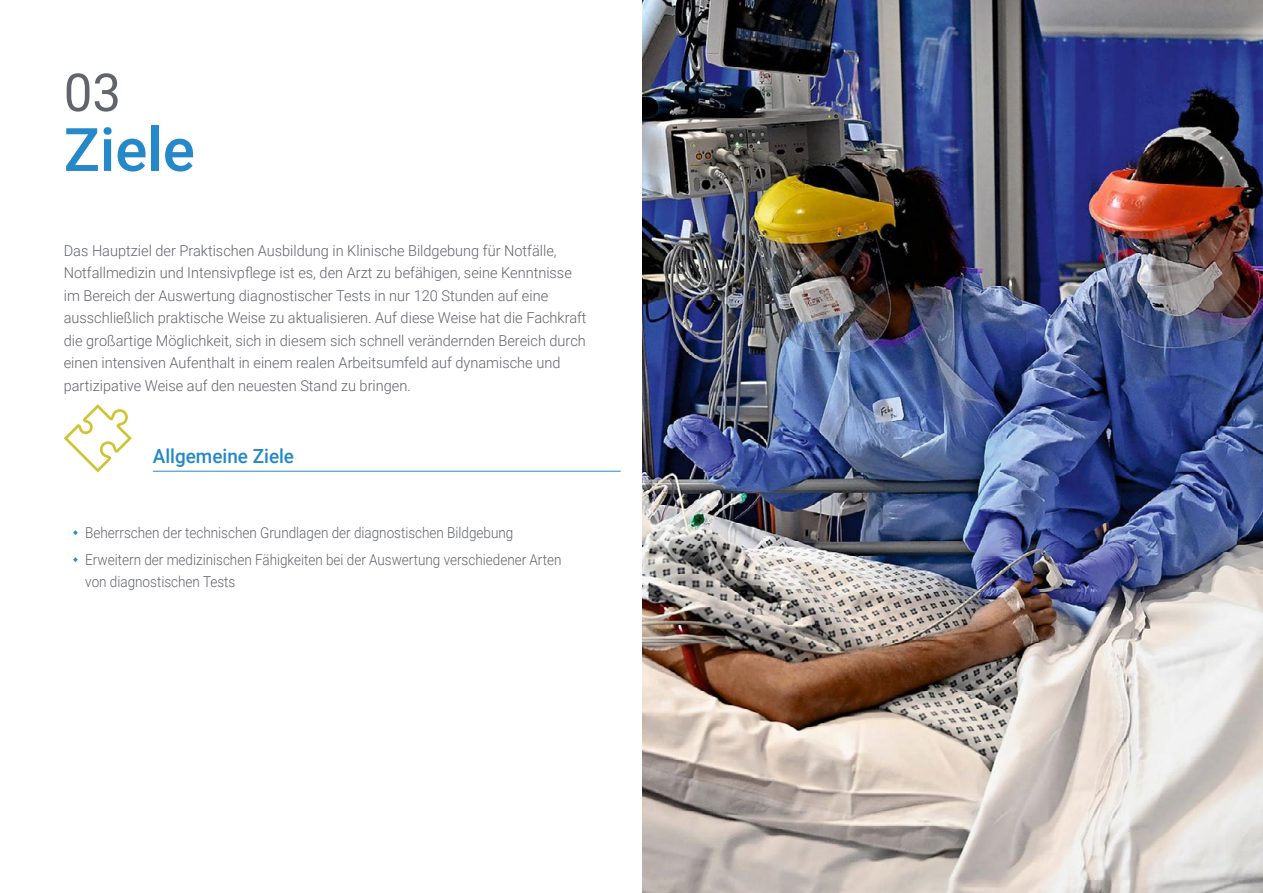
<style>
.page{position:relative;width:1263px;height:893px;background:#fff}
.page>*{position:absolute;margin:0;border:0;box-sizing:border-box;transform-origin:0 0}
.t1{font:500 60px "Roboto";color:#2488c9}
.t2{font:52.5px "Roboto";color:#61646a}
.t3{font:500 19.5px "Roboto";color:#2488c9}
.t4{font:300 15px/22.5px "Roboto";color:#61646a}
.t5{font:300 15px/26.7px "Roboto";color:#61646a;scale:.9 1}
</style>
<div class="page">
<img style="left:642px;top:0;width:621px;height:893px">
<hr style="left:153px;top:471px;width:468px;height:1px;background:#2488c9">
<svg style="left:64px;top:404px;width:68px;height:68px"></svg>
<h2 class="t2" style="left:64px;top:56px;width:59px">03</h2>
<h1 class="t1" style="left:64px;top:108px;width:133px">Ziele</h1>
<p class="t4" style="left:64px;top:239px;width:524px">Das Hauptziel der Praktischen Ausbildung in Klinische Bildgebung für Notfälle, Notfallmedizin und Intensivpflege ist es, den Arzt zu befähigen, seine Kenntnisse im Bereich der Auswertung diagnostischer Tests in nur 120 Stunden auf eine ausschließlich praktische Weise zu aktualisieren. Auf diese Weise hat die Fachkraft die großartige Möglichkeit, sich in diesem sich schnell verändernden Bereich durch einen intensiven Aufenthalt in einem realen Arbeitsumfeld auf dynamische und partizipative Weise auf den neuesten Stand zu bringen.</p>
<h3 class="t3" style="left:153px;top:442px;width:143px">Allgemeine Ziele</h3>
<p class="t5" style="left:85px;top:519px;width:531px">Beherrschen der technischen Grundlagen der diagnostischen Bildgebung<br>Erweitern der medizinischen Fähigkeiten bei der Auswertung verschiedener Arten</p>
<p class="t5" style="left:85px;top:568px;width:168px">von diagnostischen Tests</p>
</div>
